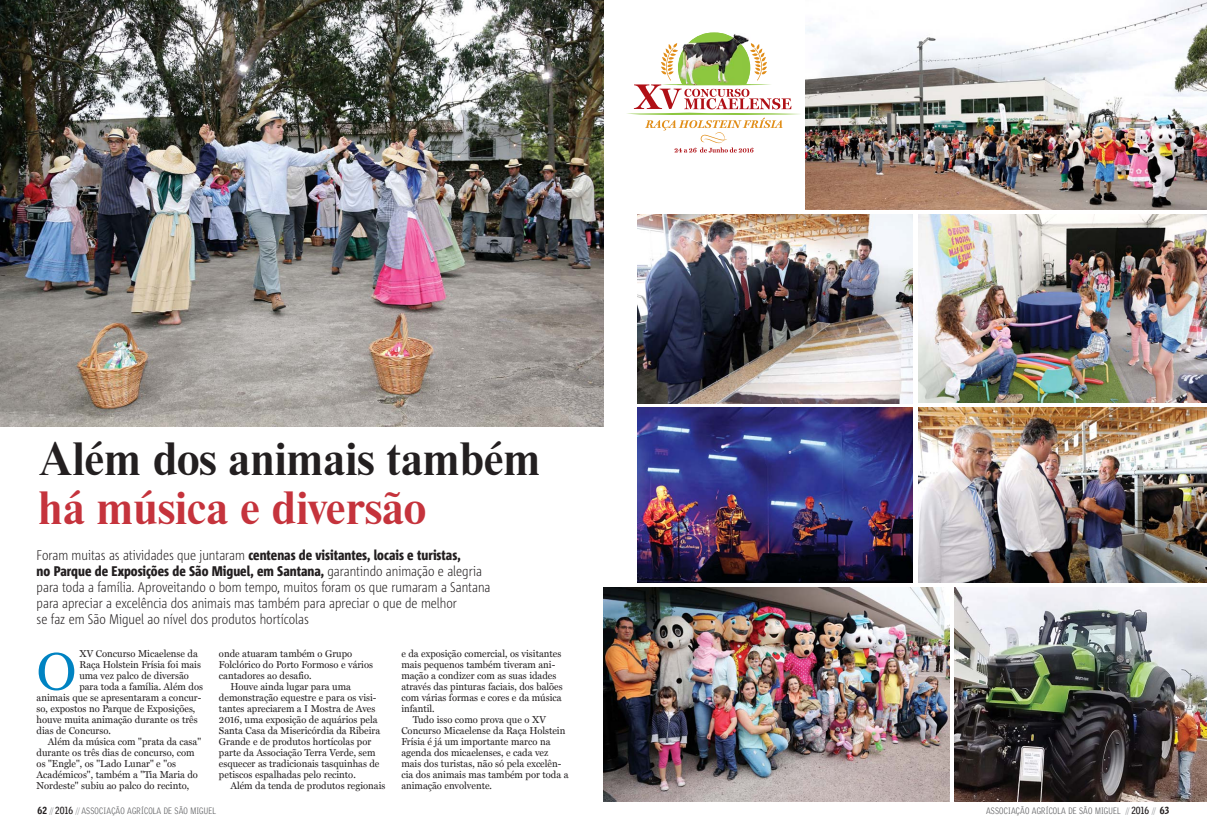
<style>
.page{position:relative;width:1207px;height:838px;background:#fff}
.page>*{position:absolute;margin:0;border:0;box-sizing:border-box;transform-origin:0 0}
.t1{font:53.2px "Miller Text";color:#0083c2;scale:.96 1}
.t2{font:700 44.3px "Times Eighteen LT";letter-spacing:-.005em;color:#231f20}
.t3{font:700 44.3px "Times Eighteen LT";letter-spacing:-.005em;color:#c5333c}
.t4{font:300 14px/16px "Corpid Cd LF";color:#231f20}
.t5{font:10px "Miller Text";color:#231f20;scale:.96 1}
.t6{font:300 9px "Griffith Gothic Cond";letter-spacing:.025em;color:#58595b}
.s1{font-weight:800}
.s2{font-weight:900;font-size:10px;color:#231f20}
.s3{color:#939598}
.s4{font-weight:700;font-size:10px;color:#231f20}
</style>
<div class="page">
<img style="left:0;top:0;width:603px;height:427px">
<svg style="left:627px;top:32px;width:173px;height:121px"></svg>
<img style="left:637px;top:407px;width:276px;height:176px">
<img style="left:918px;top:407px;width:289px;height:176px">
<img style="left:604px;top:588px;width:346px;height:214px">
<img style="left:954px;top:588px;width:253px;height:214px">
<img style="left:918px;top:215px;width:289px;height:188px">
<img style="left:637px;top:215px;width:276px;height:188px">
<img style="left:805px;top:0;width:401px;height:210px">
<h2 class="t2" style="left:39px;top:438px;width:503px">Além dos animais também</h2>
<h2 class="t3" style="left:39px;top:488px;width:389px">há música e diversão</h2>
<p class="t4" style="left:37px;top:548px;width:455px">Foram muitas as atividades que juntaram <span class="s1">centenas de visitantes, locais e turistas,<br>no Parque de Exposições de São Miguel, em Santana,</span> garantindo animação e alegria para toda a família. Aproveitando o bom tempo, muitos foram os que rumaram a Santana para apreciar a excelência dos animais mas também para apreciar o que de melhor<br>se faz em São Miguel ao nível dos produtos hortícolas</p>
<h1 class="t1" style="left:37px;top:640px;width:43px">O</h1>
<p class="t5" style="left:79px;top:647px;width:125px">XV Concurso Micaelense da</p>
<p class="t5" style="left:79px;top:658px;width:128px">Raça Holstein Frísia foi mais</p>
<p class="t5" style="left:79px;top:669px;width:116px">uma vez palco de diversão</p>
<p class="t5" style="left:79px;top:680px;width:130px">para toda a família. Além dos</p>
<p class="t5" style="left:37px;top:691px;width:173px">animais que se apresentaram a concur-</p>
<p class="t5" style="left:37px;top:702px;width:167px">so, expostos no Parque de Exposições,</p>
<p class="t5" style="left:37px;top:713px;width:169px">houve muita animação durante os três</p>
<p class="t5" style="left:37px;top:724px;width:79px">dias de Concurso.</p>
<p class="t5" style="left:48px;top:735px;width:161px">Além da música com "prata da casa"</p>
<p class="t5" style="left:37px;top:746px;width:166px">durante os três dias de concurso, com</p>
<p class="t5" style="left:37px;top:757px;width:147px">os "Engle", os "Lado Lunar" e "os</p>
<p class="t5" style="left:37px;top:768px;width:170px">Académicos", também a "Tia Maria do</p>
<p class="t5" style="left:37px;top:779px;width:160px">Nordeste" subiu ao palco do recinto,</p>
<p class="t5" style="left:219px;top:647px;width:140px">onde atuaram também o Grupo</p>
<p class="t5" style="left:219px;top:658px;width:162px">Folclórico do Porto Formoso e vários</p>
<p class="t5" style="left:219px;top:669px;width:98px">cantadores ao desafio.</p>
<p class="t5" style="left:230px;top:680px;width:127px">Houve ainda lugar para uma</p>
<p class="t5" style="left:219px;top:691px;width:166px">demonstração equestre e para os visi-</p>
<p class="t5" style="left:219px;top:702px;width:164px">tantes apreciarem a I Mostra de Aves</p>
<p class="t5" style="left:219px;top:713px;width:167px">2016, uma exposição de aquários pela</p>
<p class="t5" style="left:219px;top:724px;width:169px">Santa Casa da Misericórdia da Ribeira</p>
<p class="t5" style="left:219px;top:735px;width:160px">Grande e de produtos hortícolas por</p>
<p class="t5" style="left:219px;top:746px;width:165px">parte da Associação Terra Verde, sem</p>
<p class="t5" style="left:219px;top:757px;width:169px">esquecer as tradicionais tasquinhas de</p>
<p class="t5" style="left:219px;top:768px;width:144px">petiscos espalhadas pelo recinto.</p>
<p class="t5" style="left:230px;top:779px;width:163px">Além da tenda de produtos regionais</p>
<p class="t6" style="left:37px;top:806px;width:180px"><span class="s2">62</span> <span class="s3">//</span> <span class="s4">2016</span> <span class="s3">//</span> ASSOCIAÇÃO AGRÍCOLA DE SÃO MIGUEL</p>
<p class="t5" style="left:401px;top:647px;width:168px">e da exposição comercial, os visitantes</p>
<p class="t5" style="left:401px;top:658px;width:162px">mais pequenos também tiveram ani-</p>
<p class="t5" style="left:401px;top:669px;width:163px">mação a condizer com as suas idades</p>
<p class="t5" style="left:401px;top:680px;width:170px">através das pinturas faciais, dos balões</p>
<p class="t5" style="left:401px;top:691px;width:168px">com várias formas e cores e da música</p>
<p class="t5" style="left:401px;top:702px;width:36px">infantil.</p>
<p class="t5" style="left:413px;top:713px;width:140px">Tudo isso como prova que o XV</p>
<p class="t5" style="left:401px;top:724px;width:172px">Concurso Micaelense da Raça Holstein</p>
<p class="t5" style="left:401px;top:735px;width:157px">Frísia é já um importante marco na</p>
<p class="t5" style="left:401px;top:746px;width:155px">agenda dos micaelenses, e cada vez</p>
<p class="t5" style="left:401px;top:757px;width:168px">mais dos turistas, não só pela excelên-</p>
<p class="t5" style="left:401px;top:768px;width:176px">cia dos animais mas também por toda a</p>
<p class="t5" style="left:401px;top:779px;width:96px">animação envolvente.</p>
<p class="t6" style="left:986px;top:806px;width:185px">ASSOCIAÇÃO AGRÍCOLA DE SÃO MIGUEL <span class="s3">//</span> <span class="s4">2016</span> <span class="s3">//</span> <span class="s2">63</span></p>
</div>
